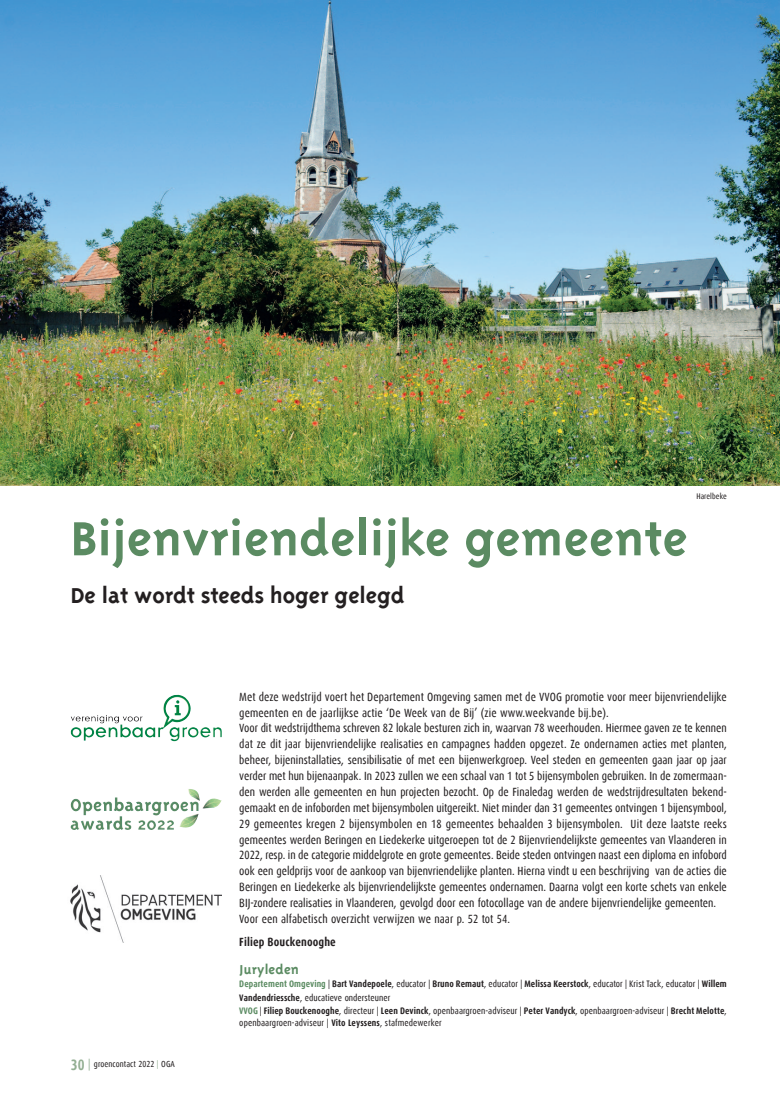
<style>
.page{position:relative;width:780px;height:1099px;background:#fff}
.page>*{position:absolute;margin:0;border:0;box-sizing:border-box;transform-origin:0 0}
.t1{font:700 55px "Triplex";letter-spacing:.01em;color:#5b8b62}
.t2{font:700 25px "Triplex";letter-spacing:-.005em;color:#231f20}
.t3{font:700 15px "Triplex";letter-spacing:.01em;color:#5b8b62}
.t4{font:11.88px/15.9px "Dax Condensed";color:#231f20}
.t5{font:700 11.88px "Dax Condensed";letter-spacing:.01em;color:#231f20}
.t6{font:9.38px/13.8px "Dax Condensed";letter-spacing:.005em;color:#231f20}
.t7{font:8.75px "Dax Condensed";letter-spacing:.01em;color:#231f20}
.t8{font:8.12px "Dax Condensed";letter-spacing:.01em;color:#231f20}
.s1{font-weight:700;font-size:15px;color:#93af93}
.s2{font-size:11.88px;color:#93af93}
.s3{color:#93af93}
.s4{font-weight:700;color:#5b8b62}
.s5{font-weight:700}
</style>
<div class="page">
<img style="left:71px;top:694px;width:121px;height:43px">
<img style="left:70px;top:875px;width:151px;height:67px">
<img style="left:70px;top:789px;width:152px;height:27px">
<img style="left:0;top:0;width:780px;height:485px">
<h1 class="t1" style="left:71px;top:514px;width:618px">Bijenvriendelijke gemeente</h1>
<h2 class="t2" style="left:71px;top:584px;width:335px">De lat wordt steeds hoger gelegd</h2>
<p class="t8" style="left:696px;top:492px;width:32px">Harelbeke</p>
<p class="t7" style="left:71px;top:1059px;width:106px"><span class="s1">30</span> <span class="s2">|</span> groencontact 2022 <span class="s3">|</span> OGA</p>
<p class="t4" style="left:239px;top:689px;width:489px">Met deze wedstrijd voert het Departement Omgeving samen met de VVOG promotie voor meer bijenvriendelijke gemeenten en de jaarlijkse actie ‘De Week van de Bij’ (zie www.weekvande bij.be).<br>Voor dit wedstrijdthema schreven 82 lokale besturen zich in, waarvan 78 weerhouden. Hiermee gaven ze te kennen dat ze dit jaar bijenvriendelijke realisaties en campagnes hadden opgezet. Ze ondernamen acties met planten, beheer, bijeninstallaties, sensibilisatie of met een bijenwerkgroep. Veel steden en gemeenten gaan jaar op jaar verder met hun bijenaanpak. In 2023 zullen we een schaal van 1 tot 5 bijensymbolen gebruiken. In de zomermaan&shy;den werden alle gemeenten en hun projecten bezocht. Op de Finaledag werden de wedstrijdresultaten bekend - gemaakt en de infoborden met bijensymbolen uitgereikt. Niet minder dan 31 gemeentes ontvingen 1 bijensymbool, 29 gemeentes kregen 2 bijensymbolen en 18 gemeentes behaalden 3 bijensymbolen. Uit deze laatste reeks gemeent es werden Beringen en Liedekerke uitgeroepen tot de 2 Bijenvriendelijkste gemeentes van Vlaanderen in 2022, resp. in de categorie middelgrote en grote gemeentes. Beide steden ontvingen naast een diploma en infobord ook een geldprijs voor de aankoop van bijenvriendelijke planten. Hierna vindt u een beschrijving van de acties die Beringen en Liedekerke als bijenvriendelijkste gemeentes ondernamen. Daarna volgt een korte schets van enkele BIJ-zondere realisaties in Vlaanderen, gevolgd door een fotocollage van de andere bijenvriendelijke gemeenten.<br>Voor een alfabetisch overzicht verwijzen we naar p. 52 tot 54.</p>
<p class="t5" style="left:239px;top:935px;width:98px">Filiep Bouckenooghe</p>
<p class="t3" style="left:239px;top:962px;width:61px">Juryleden</p>
<p class="t6" style="left:239px;top:977px;width:489px"><span class="s4">Departement Omgeving</span> | <span class="s5">Bart Vandepoele</span>, educator | <span class="s5">Bruno Remaut</span>, educator | <span class="s5">Melissa Keerstock</span>, educator | Krist Tack, educator | <span class="s5">Willem<br>Vandendriessche</span>, educatieve ondersteuner</p>
<p class="t6" style="left:239px;top:1004px;width:489px;line-height:12.5px"><span class="s4">VVOG</span> | <span class="s5">Filiep Bouckenooghe</span>, directeur | <span class="s5">Leen Devinck</span>, openbaargroen-adviseur | <span class="s5">Peter Vandyck</span>, openbaargroen-adviseur | <span class="s5">Brecht Melotte</span>, openbaargroen-adviseur | <span class="s5">Vito Leyssens</span>, stafmedewerker</p>
</div>
